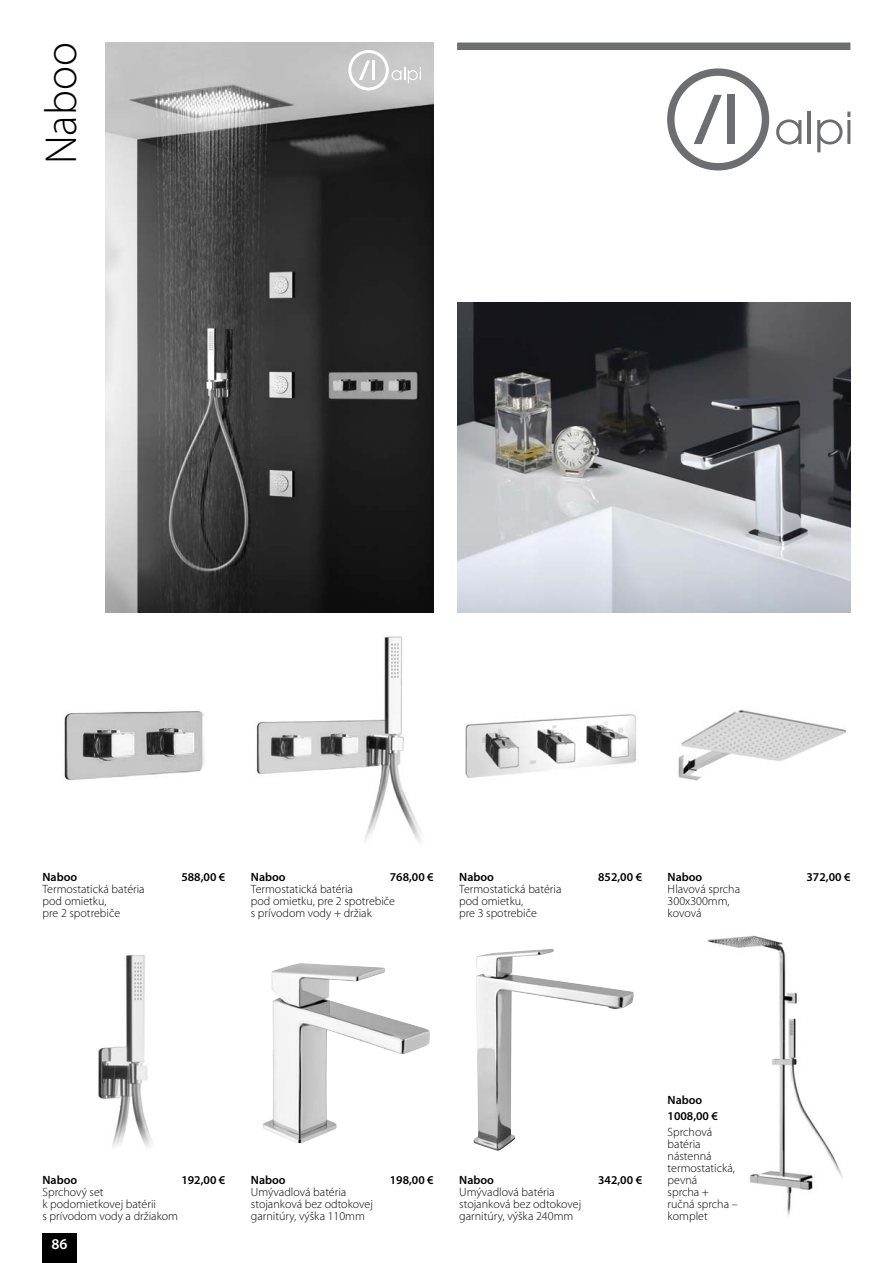
<style>
.page{position:relative;width:893px;height:1263px;background:#fff}
.page>*{position:absolute;margin:0;border:0;box-sizing:border-box;transform-origin:0 0}
.t1{font:300 45px "Myriad Pro";color:#000}
.t2{font:600 15px "Myriad Pro";color:#fff}
.t3{font:300 12px/12px "Myriad Pro";color:#000}
.t4{font:600 12px/16.2px "Myriad Pro";color:#000}
</style>
<div class="page">
<div style="left:43px;top:1233px;width:34px;height:30px;background:#000"></div>
<svg style="left:667px;top:68px;width:102px;height:102px"></svg>
<svg style="left:776px;top:119px;width:25px;height:26px"></svg>
<hr style="left:808px;top:112px;width:3px;height:32px;background:#6d6e71">
<svg style="left:817px;top:112px;width:33px;height:40px"></svg>
<hr style="left:847px;top:120px;width:3px;height:24px;background:#6d6e71">
<div style="left:457px;top:43px;width:393px;height:7px;background:#6d6e71"></div>
<img style="left:64px;top:711px;width:140px;height:70px">
<img style="left:98px;top:954px;width:54px;height:193px">
<img style="left:256px;top:636px;width:166px;height:206px">
<img style="left:263px;top:963px;width:167px;height:180px">
<img style="left:465px;top:714px;width:171px;height:64px">
<img style="left:473px;top:949px;width:161px;height:202px">
<img style="left:678px;top:710px;width:168px;height:71px">
<img style="left:707px;top:935px;width:136px;height:281px">
<img style="left:457px;top:302px;width:393px;height:311px">
<img style="left:105px;top:43px;width:329px;height:570px">
<svg style="left:348px;top:50px;width:73px;height:40px"></svg>
<h1 class="t1" style="left:34px;top:164px;width:123px;rotate:-90deg">Naboo</h1>
<p class="t4" style="left:43px;top:868px;width:36px">Naboo</p>
<p class="t4" style="left:181px;top:868px;width:45px">588,00 €</p>
<p class="t3" style="left:43px;top:882px;width:104px">Termostatická batéria pod omietku,<br>pre 2 spotrebiče</p>
<p class="t4" style="left:251px;top:868px;width:36px">Naboo</p>
<p class="t4" style="left:390px;top:868px;width:45px">768,00 €</p>
<p class="t3" style="left:251px;top:882px;width:146px">Termostatická batéria<br>pod omietku, pre 2 spotrebiče s prívodom vody + držiak</p>
<p class="t4" style="left:459px;top:868px;width:36px">Naboo</p>
<p class="t4" style="left:598px;top:868px;width:45px">852,00 €</p>
<p class="t3" style="left:459px;top:882px;width:104px">Termostatická batéria pod omietku,<br>pre 3 spotrebiče</p>
<p class="t4" style="left:668px;top:868px;width:36px">Naboo</p>
<p class="t4" style="left:806px;top:868px;width:45px">372,00 €</p>
<p class="t3" style="left:668px;top:882px;width:74px">Hlavová sprcha<br>300x300mm, kovová</p>
<p class="t4" style="left:43px;top:1172px;width:36px">Naboo</p>
<p class="t4" style="left:181px;top:1172px;width:45px">192,00 €</p>
<p class="t3" style="left:43px;top:1186px;width:137px">Sprchový set<br>k podomietkovej batérii<br>s prívodom vody a držiakom</p>
<p class="t2" style="left:51px;top:1234px;width:18px">86</p>
<p class="t4" style="left:251px;top:1172px;width:36px">Naboo</p>
<p class="t4" style="left:390px;top:1172px;width:45px">198,00 €</p>
<p class="t3" style="left:251px;top:1186px;width:124px">Umývadlová batéria stojanková bez odtokovej garnitúry, výška 110mm</p>
<p class="t4" style="left:459px;top:1172px;width:36px">Naboo</p>
<p class="t4" style="left:598px;top:1172px;width:45px">342,00 €</p>
<p class="t3" style="left:459px;top:1186px;width:124px">Umývadlová batéria stojanková bez odtokovej garnitúry, výška 240mm</p>
<p class="t4" style="left:668px;top:1091px;width:52px">Naboo<br>1008,00 €</p>
<p class="t3" style="left:668px;top:1126px;width:72px">Sprchová batéria nástenná termostatická, pevná<br>sprcha + ručná sprcha – komplet</p>
</div>
